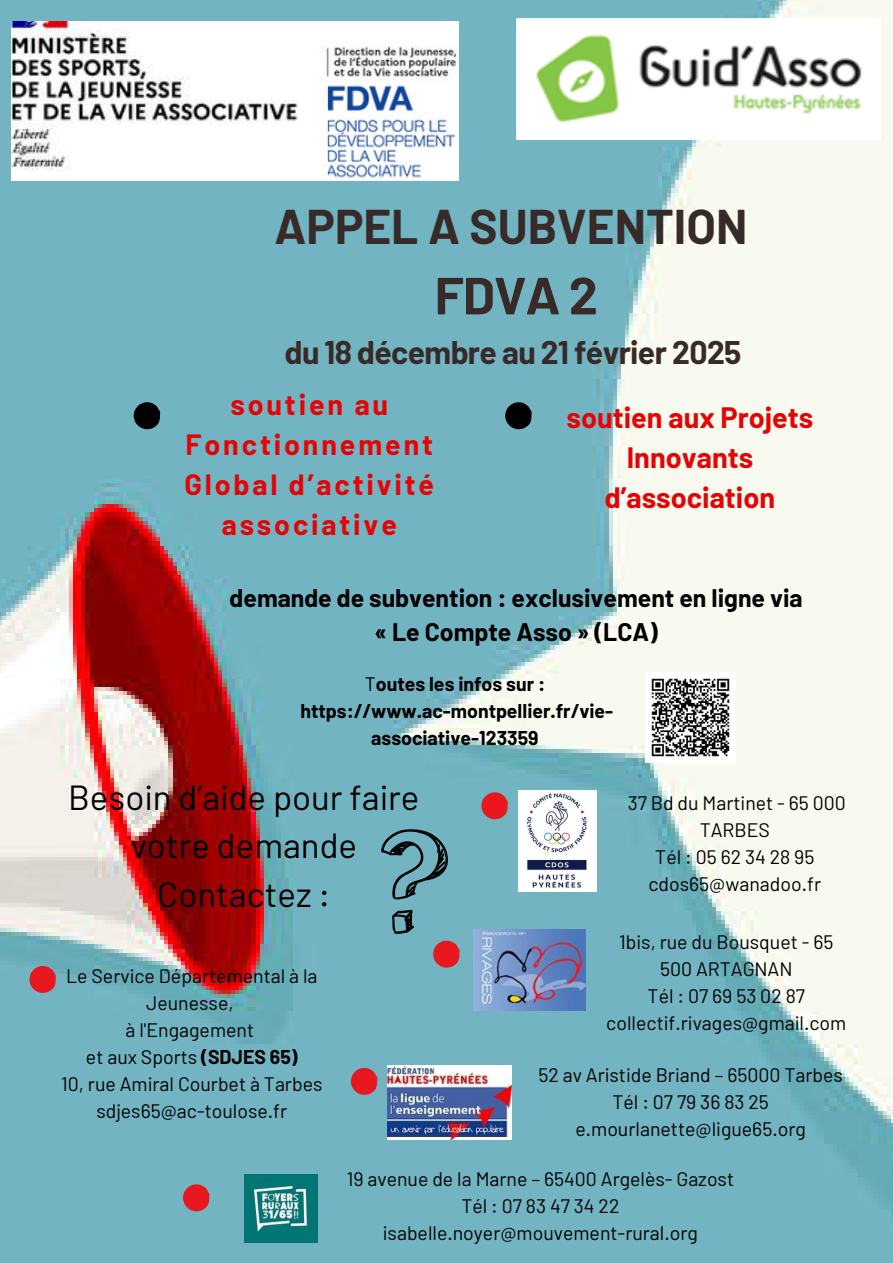
<style>
.page{position:relative;width:893px;height:1263px;background:#fff}
.page>*{position:absolute;margin:0;border:0;box-sizing:border-box;transform-origin:0 0}
.t1{font:700 52.12px "Barlow";color:#372a28}
.t2{font:700 47.62px "Barlow";color:#372a28}
.t3{font:34.8px/48.4px "Barlow";color:#000;text-align:center}
.t4{font:700 31.95px "Barlow";letter-spacing:-.02em;color:#372a28}
.t5{font:700 28.8px/39.9px "Barlow";color:#e50405;text-align:center}
.t6{font:700 28.65px/39.9px "Barlow";letter-spacing:.1em;color:#e50405;text-align:center}
.t7{font:700 24.83px/34.3px "Barlow";color:#000;text-align:center}
.t8{font:19.5px/27px "Barlow";color:#000;text-align:center}
.t9{font:700 19.5px/27px "Barlow";color:#000;text-align:center}
.s1{font-weight:400}
.s2{font-weight:700}
</style>
<div class="page">
<img style="left:0;top:0;width:893px;height:1263px">
<svg style="left:134px;top:402px;width:26px;height:27px"></svg>
<svg style="left:505px;top:402px;width:26px;height:27px"></svg>
<svg style="left:0;top:845px;width:185px;height:196px;background:#a6acaf"></svg>
<svg style="left:481px;top:792px;width:27px;height:27px"></svg>
<svg style="left:433px;top:940px;width:26px;height:28px"></svg>
<svg style="left:351px;top:1068px;width:26px;height:27px"></svg>
<img style="left:518px;top:790px;width:78px;height:101px">
<img style="left:473px;top:930px;width:112px;height:80px">
<img style="left:387px;top:1066px;width:124px;height:73px">
<img style="left:245px;top:1174px;width:72px;height:68px">
<svg style="left:183px;top:1184px;width:26px;height:27px"></svg>
<img style="left:12px;top:22px;width:447px;height:158px">
<img style="left:516px;top:17px;width:364px;height:123px">
<svg style="left:392px;top:910px;width:22px;height:24px"></svg>
<svg style="left:381px;top:829px;width:68px;height:70px;background:#598d98"></svg>
<img style="left:645px;top:672px;width:90px;height:90px">
<h4 class="t2" style="left:275px;top:196px;width:474px">APPEL A SUBVENTION</h4>
<h4 class="t1" style="left:434px;top:262px;width:165px">FDVA 2</h4>
<h4 class="t4" style="left:285px;top:332px;width:458px">du 18 décembre au 21 février 2025</h4>
<h3 class="t6" style="left:184px;top:384px;width:251px">soutien au<br>Fonctionnement<br>Global d’activité associative</h3>
<h5 class="t5" style="left:566px;top:397px;width:248px">soutien aux Projets<br>Innovants d’association</h5>
<p class="t7" style="left:230px;top:580px;width:574px">demande de subvention : exclusivement en ligne via « Le Compte Asso » (LCA)</p>
<p class="t9" style="left:365px;top:670px;width:182px"><span class="s1">T</span>outes les infos sur :</p>
<p class="t9" style="left:300px;top:697px;width:314px">https://www.ac-montpellier.fr/vie&shy;associative-123359</p>
<p class="t3" style="left:68px;top:772px;width:353px">Besoin d’aide pour faire votre demande<br>Contactez :</p>
<p class="t8" style="left:628px;top:788px;width:220px">37 Bd du Martinet - 65 000<br>TARBES</p>
<p class="t8" style="left:655px;top:842px;width:161px">Tél : 05 62 34 28 95</p>
<p class="t8" style="left:648px;top:869px;width:174px">cdos65@wanadoo.fr</p>
<p class="t8" style="left:66px;top:961px;width:253px">Le Service Départemental à la<br>Jeunesse,</p>
<p class="t8" style="left:126px;top:1015px;width:130px">à l'Engagement</p>
<p class="t8" style="left:86px;top:1042px;width:213px">et aux Sports <span class="s2">(SDJES 65)</span></p>
<p class="t8" style="left:61px;top:1069px;width:263px">10, rue Amiral Courbet à Tarbes</p>
<h3 class="t8" style="left:96px;top:1096px;width:192px">sdjes65@ac-toulose.fr</h3>
<p class="t8" style="left:619px;top:928px;width:216px">1bis, rue du Bousquet - 65<br>500 ARTAGNAN</p>
<h2 class="t8" style="left:606px;top:982px;width:242px">Tél : 07 69 53 02 87 collectif.rivages@gmail.com</h2>
<p class="t8" style="left:538px;top:1060px;width:306px">52 av Aristide Briand – 65000 Tarbes</p>
<p class="t8" style="left:612px;top:1087px;width:158px">Tél : 07 79 36 83 25</p>
<p class="t8" style="left:575px;top:1114px;width:232px">e.mourlanette@ligue65.org</p>
<p class="t8" style="left:347px;top:1164px;width:389px">19 avenue de la Marne – 65400 Argelès- Gazost</p>
<h1 class="t8" style="left:461px;top:1191px;width:160px">Tél : 07 83 47 34 22</h1>
<p class="t8" style="left:383px;top:1218px;width:317px">isabelle.noyer@mouvement-rural.org</p>
</div>
